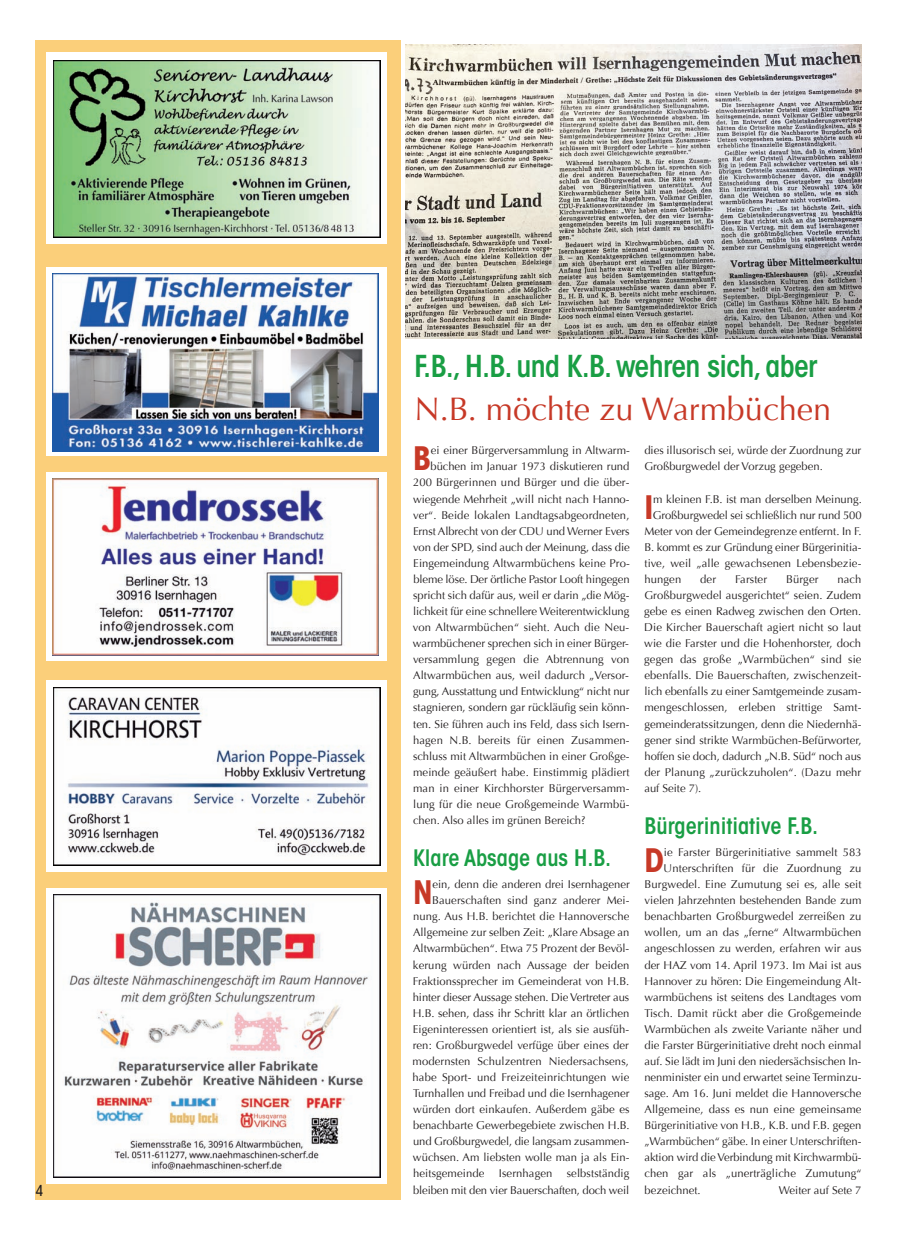
<style>
.page{position:relative;width:897px;height:1238px;background:#fff}
.page>*{position:absolute;margin:0;border:0;box-sizing:border-box;transform-origin:0 0}
.t1{font:32.5px "Optima";color:#c73927}
.t2{font:700 condensed 32.12px "ITC Avant Garde Std";color:#c73927}
.t3{font:600 condensed 30px "ITC Avant Garde Std";letter-spacing:-.02em;color:#199e44}
.t4{font:600 condensed 22.5px "ITC Avant Garde Std";color:#199e44}
.t5{font:500 condensed 15px "ITC Avant Garde Std";color:#231f20}
.t6{font:11.25px/16.1px "Optima";color:#231f20;text-align:right}
</style>
<div class="page">
<div style="left:35px;top:41px;width:365px;height:1159px;background:#fbcf7a"></div>
<div style="left:46px;top:53px;width:341px;height:191px;background:#fff"></div>
<img style="left:54px;top:60px;width:326px;height:178px">
<svg style="left:46px;top:268px;width:341px;height:188px;background:#e2e9f3"></svg>
<img style="left:52px;top:274px;width:326px;height:177px">
<div style="left:46px;top:472px;width:341px;height:189px;background:#fff"></div>
<img style="left:52px;top:478px;width:326px;height:178px">
<svg style="left:46px;top:680px;width:341px;height:192px;background:#dfdedf"></svg>
<img style="left:54px;top:688px;width:326px;height:177px">
<div style="left:46px;top:888px;width:341px;height:295px;background:#fff"></div>
<img style="left:54px;top:894px;width:326px;height:283px">
<img style="left:406px;top:45px;width:455px;height:293px">
<h3 class="t3" style="left:414px;top:355px;width:404px">F.B., H.B. und K.B. wehren sich, aber</h3>
<h1 class="t1" style="left:414px;top:390px;width:418px">N.B. möchte zu Warmbüchen</h1>
<h2 class="t2" style="left:413px;top:447px;width:19px">B</h2>
<p class="t6" style="left:431px;top:443px;width:200px">ei einer Bürgerversammlung in Altwarm-</p>
<p class="t6" style="left:644px;top:443px;width:218px;text-align:left">dies illusorisch sei, würde der Zuordnung zur<br>Großburgwedel der Vorzug gegeben.</p>
<h2 class="t2" style="left:644px;top:495px;width:10px">I</h2>
<p class="t6" style="left:653px;top:491px;width:210px">m kleinen F.B. ist man derselben Meinung.</p>
<p class="t6" style="left:430px;top:459px;width:200px">büchen im Januar 1973 diskutieren rund</p>
<p class="t6" style="left:413px;top:475px;width:218px">200 Bürgerinnen und Bürger und die über-</p>
<p class="t6" style="left:413px;top:491px;width:218px">wiegende Mehrheit „will nicht nach Hanno-</p>
<p class="t6" style="left:413px;top:507px;width:218px">ver“. Beide lokalen Landtagsabgeordneten,</p>
<p class="t6" style="left:413px;top:523px;width:218px">Ernst Albrecht von der CDU und Werner Evers</p>
<p class="t6" style="left:413px;top:539px;width:218px">von der SPD, sind auch der Meinung, dass die</p>
<p class="t6" style="left:413px;top:555px;width:218px">Eingemeindung Altwarmbüchens keine Pro-</p>
<p class="t6" style="left:413px;top:571px;width:218px">bleme löse. Der örtliche Pastor Looft hingegen</p>
<p class="t6" style="left:413px;top:587px;width:218px">spricht sich dafür aus, weil er darin „die Mög-</p>
<p class="t6" style="left:413px;top:603px;width:218px">lichkeit für eine schnellere Weiterentwicklung</p>
<p class="t6" style="left:413px;top:619px;width:218px">von Altwarmbüchen“ sieht. Auch die Neu-</p>
<p class="t6" style="left:413px;top:635px;width:217px">warmbüchener sprechen sich in einer Bürger-</p>
<p class="t6" style="left:413px;top:651px;width:218px">versammlung gegen die Abtrennung von</p>
<p class="t6" style="left:413px;top:667px;width:217px">Altwarmbüchen aus, weil dadurch „Versor-</p>
<p class="t6" style="left:413px;top:683px;width:218px">gung, Ausstattung und Entwicklung“ nicht nur</p>
<p class="t6" style="left:413px;top:700px;width:218px">stagnieren, sondern gar rückläufig sein könn-</p>
<p class="t6" style="left:413px;top:716px;width:218px">ten. Sie führen auch ins Feld, dass sich Isern-</p>
<p class="t6" style="left:413px;top:732px;width:218px">hagen N.B. bereits für einen Zusammen-</p>
<p class="t6" style="left:413px;top:748px;width:218px">schluss mit Altwarmbüchen in einer Großge-</p>
<p class="t6" style="left:413px;top:764px;width:218px">meinde geäußert habe. Einstimmig plädiert</p>
<p class="t6" style="left:413px;top:780px;width:218px">man in einer Kirchhorster Bürgerversamm-</p>
<p class="t6" style="left:413px;top:796px;width:218px">lung für die neue Großgemeinde Warmbü-</p>
<p class="t6" style="left:413px;top:812px;width:174px">chen. Also alles im grünen Bereich?</p>
<h3 class="t4" style="left:413px;top:850px;width:200px">Klare Absage aus H.B.</h3>
<h2 class="t2" style="left:413px;top:880px;width:21px">N</h2>
<p class="t6" style="left:432px;top:876px;width:199px">ein, denn die anderen drei Isernhagener</p>
<p class="t6" style="left:652px;top:507px;width:210px">Großburgwedel sei schließlich nur rund 500</p>
<p class="t6" style="left:644px;top:523px;width:218px">Meter von der Gemeindegrenze entfernt. In F.</p>
<p class="t6" style="left:644px;top:539px;width:218px">B. kommt es zur Gründung einer Bürgerinitia-</p>
<p class="t6" style="left:644px;top:555px;width:218px">tive, weil „alle gewachsenen Lebensbezie-</p>
<p class="t6" style="left:644px;top:571px;width:38px">hungen</p>
<p class="t6" style="left:700px;top:571px;width:17px">der</p>
<p class="t6" style="left:735px;top:571px;width:33px">Farster</p>
<p class="t6" style="left:786px;top:571px;width:34px">Bürger</p>
<p class="t6" style="left:644px;top:571px;width:219px;text-align:justify;text-indent:193px">nach Großburgwedel ausgerichtet“ seien. Zudem gebe es einen Radweg zwischen den Orten.<br>Die Kircher Bauerschaft agiert nicht so laut wie die Farster und die Hohenhorster, doch gegen das große „Warmbüchen“ sind sie ebenfalls. Die Bauerschaften, zwischenzeit&shy;lich ebenfalls zu einer Samtgemeinde zusam&shy;mengeschlossen, erleben strittige Samt&shy;gemeinderatssitzungen, denn die Niedernhä&shy;gener sind strikte Warmbüchen-Befürworter, hoffen sie doch, dadurch „N.B. Süd“ noch aus der Planung „zurückzuholen“. (Dazu mehr auf Seite 7).</p>
<h3 class="t4" style="left:644px;top:817px;width:175px">Bürgerinitiative F.B.</h3>
<h2 class="t2" style="left:644px;top:848px;width:21px">D</h2>
<p class="t6" style="left:644px;top:844px;width:219px">ie Farster Bürgerinitiative sammelt 583<br>Unterschriften für die Zuordnung zu Burgwedel. Eine Zumutung sei es, alle seit vielen Jahrzehnten bestehenden Bande zum benachbarten Großburgwedel zerreißen zu wollen, um an das „ferne“ Altwarmbüchen angeschlossen zu werden, erfahren wir aus der HAZ vom 14. April 1973. Im Mai ist aus Hannover zu hören: Die Eingemeindung Alt&shy;warmbüchens ist seitens des Landtages vom Tisch. Damit rückt aber die Großgemeinde Warmbüchen als zweite Variante näher und die Farster Bürgerinitiative dreht noch einmal auf. Sie lädt im Juni den niedersächsischen In&shy;nenminister ein und erwartet seine Terminzu&shy;sage. Am 16. Juni meldet die Hannoversche Allgemeine, dass es nun eine gemeinsame Bürgerinitiative von H.B., K.B. und F.B. gegen „Warmbüchen“ gäbe. In einer Unterschriften&shy;aktion wird die Verbindung mit Kirchwarmbü&shy;chen gar als „unerträgliche Zumutung“</p>
<p class="t6" style="left:432px;top:892px;width:199px">Bauerschaften sind ganz anderer Mei-</p>
<p class="t6" style="left:413px;top:908px;width:218px">nung. Aus H.B. berichtet die Hannoversche</p>
<p class="t6" style="left:413px;top:924px;width:218px">Allgemeine zur selben Zeit: „Klare Absage an</p>
<p class="t6" style="left:413px;top:941px;width:218px">Altwarmbüchen“. Etwa 75 Prozent der Bevöl-</p>
<p class="t6" style="left:413px;top:957px;width:218px">kerung würden nach Aussage der beiden</p>
<p class="t6" style="left:413px;top:973px;width:218px">Fraktionssprecher im Gemeinderat von H.B.</p>
<p class="t6" style="left:413px;top:989px;width:218px">hinter dieser Aussage stehen. Die Vertreter aus</p>
<p class="t6" style="left:413px;top:1005px;width:218px">H.B. sehen, dass ihr Schritt klar an örtlichen</p>
<p class="t6" style="left:413px;top:1021px;width:218px">Eigeninteressen orientiert ist, als sie ausfüh-</p>
<p class="t6" style="left:412px;top:1037px;width:218px">ren: Großburgwedel verfüge über eines der</p>
<p class="t6" style="left:412px;top:1053px;width:218px">modernsten Schulzentren Niedersachsens,</p>
<p class="t6" style="left:412px;top:1069px;width:218px">habe Sport- und Freizeiteinrichtungen wie</p>
<p class="t6" style="left:413px;top:1085px;width:218px">Turnhallen und Freibad und die Isernhagener</p>
<p class="t6" style="left:413px;top:1101px;width:218px">würden dort einkaufen. Außerdem gäbe es</p>
<p class="t6" style="left:413px;top:1117px;width:218px">benachbarte Gewerbegebiete zwischen H.B.</p>
<p class="t6" style="left:413px;top:1133px;width:218px">und Großburgwedel, die langsam zusammen-</p>
<p class="t6" style="left:413px;top:1149px;width:218px">wüchsen. Am liebsten wolle man ja als Ein-</p>
<p class="t6" style="left:413px;top:1165px;width:73px">heitsgemeinde</p>
<p class="t6" style="left:499px;top:1165px;width:55px">Isernhagen</p>
<p class="t6" style="left:413px;top:1165px;width:218px">selbstständig<br>bleiben mit den vier Bauerschaften, doch weil</p>
<h3 class="t5" style="left:35px;top:1184px;width:9px">4</h3>
<p class="t6" style="left:644px;top:1181px;width:58px">bezeichnet.</p>
<p class="t6" style="left:778px;top:1181px;width:84px">Weiter auf Sete 7</p>
</div>
